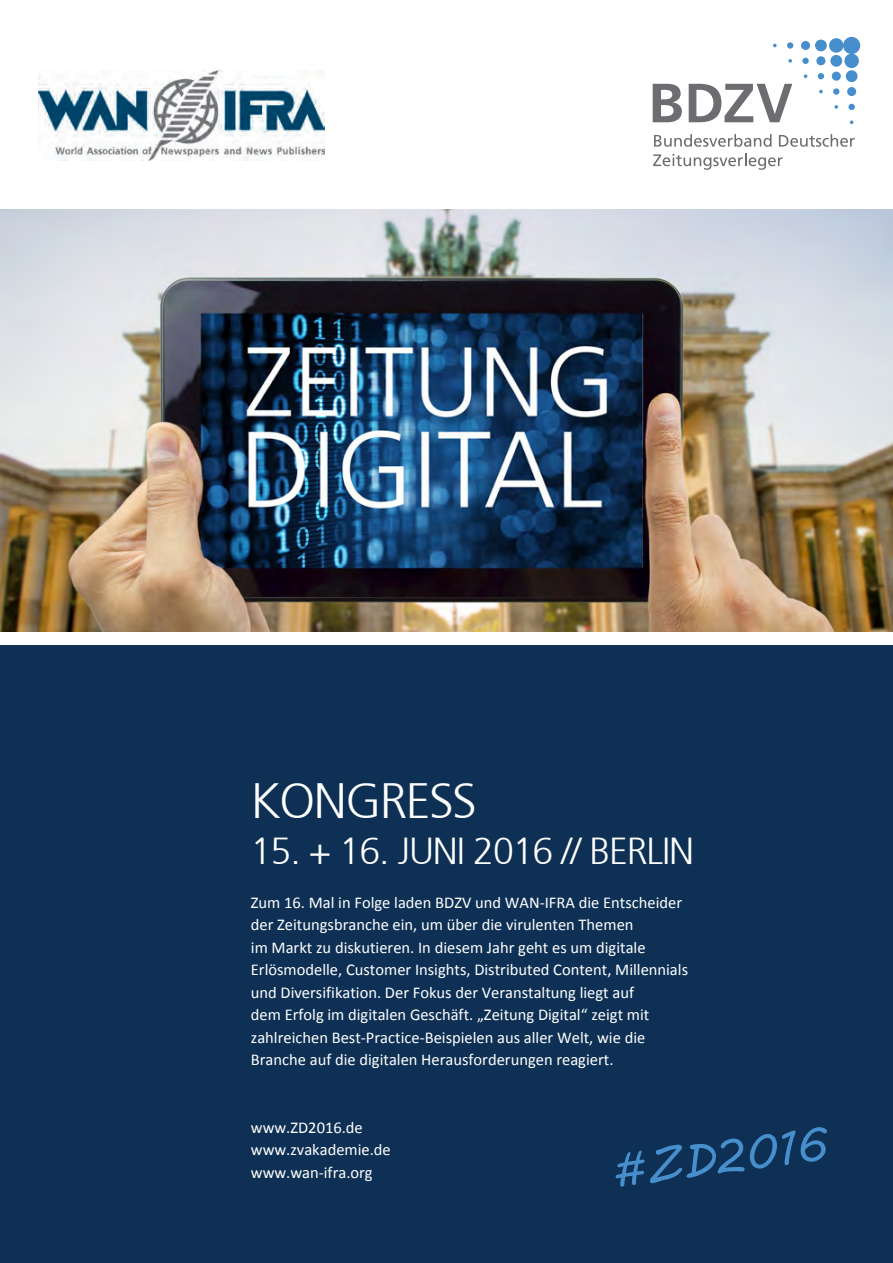
<style>
.page{position:relative;width:893px;height:1263px;background:#fff}
.page>*{position:absolute;margin:0;border:0;box-sizing:border-box;transform-origin:0 0}
.t1{font:300 49.5px "Frutiger 45";letter-spacing:-.03em;color:#fff}
.t2{font:46.5px "MV Boli";color:#468fcc}
.t3{font:300 37.5px "Frutiger 45";letter-spacing:-.03em;color:#fff}
.t4{font:16.5px/22.5px "Calibri";color:#fff}
</style>
<div class="page">
<img style="left:0;top:209px;width:893px;height:422px">
<div style="left:1px;top:646px;width:892px;height:617px;background:#0e3054"></div>
<svg style="left:654px;top:134px;width:117px;height:13px"></svg>
<svg style="left:779px;top:134px;width:76px;height:13px"></svg>
<svg style="left:653px;top:154px;width:130px;height:16px"></svg>
<svg style="left:653px;top:84px;width:29px;height:38px"></svg>
<svg style="left:689px;top:84px;width:103px;height:38px"></svg>
<svg style="left:773px;top:44px;width:4px;height:3px"></svg>
<div style="left:787px;top:42px;width:6px;height:7px;background:#468fcc;border-radius:50%"></div>
<div style="left:801px;top:41px;width:9px;height:9px;background:#468fcc;border-radius:50%"></div>
<div style="left:815px;top:40px;width:12px;height:11px;background:#468fcc;border-radius:50%"></div>
<div style="left:829px;top:38px;width:14px;height:15px;background:#468fcc;border-radius:50%"></div>
<div style="left:843px;top:37px;width:17px;height:17px;background:#468fcc;border-radius:50%"></div>
<svg style="left:788px;top:59px;width:4px;height:4px"></svg>
<div style="left:802px;top:58px;width:7px;height:6px;background:#468fcc;border-radius:50%"></div>
<div style="left:816px;top:56px;width:9px;height:9px;background:#468fcc;border-radius:50%"></div>
<div style="left:830px;top:55px;width:12px;height:12px;background:#468fcc;border-radius:50%"></div>
<div style="left:844px;top:54px;width:15px;height:14px;background:#468fcc;border-radius:50%"></div>
<svg style="left:804px;top:74px;width:3px;height:4px"></svg>
<svg style="left:818px;top:73px;width:6px;height:6px"></svg>
<div style="left:832px;top:72px;width:9px;height:9px;background:#468fcc;border-radius:50%"></div>
<div style="left:846px;top:70px;width:11px;height:12px;background:#468fcc;border-radius:50%"></div>
<svg style="left:819px;top:90px;width:4px;height:3px"></svg>
<div style="left:833px;top:88px;width:6px;height:7px;background:#468fcc;border-radius:50%"></div>
<div style="left:847px;top:87px;width:9px;height:9px;background:#468fcc;border-radius:50%"></div>
<svg style="left:834px;top:105px;width:4px;height:4px"></svg>
<div style="left:848px;top:104px;width:7px;height:6px;background:#468fcc;border-radius:50%"></div>
<svg style="left:850px;top:120px;width:3px;height:4px"></svg>
<img style="left:38px;top:70px;width:287px;height:91px">
<h1 class="t1" style="left:251px;top:772px;width:228px">KONGRESS</h1>
<h3 class="t3" style="left:251px;top:830px;width:445px">15. + 16. JUNI 2016 // BERLIN</h3>
<p class="t4" style="left:251px;top:891px;width:439px">Zum 16. Mal in Folge laden BDZV und WAN-IFRA die Entscheider der Zeitungsbranche ein, um über die virulenten Themen<br>im Markt zu diskutieren. In diesem Jahr geht es um digitale Erlösmodelle, Customer Insights, Distributed Content, Millennials und Diversifikation. Der Fokus der Veranstaltung liegt auf<br>dem Erfolg im digitalen Geschäft. „Zeitung Digital“ zeigt mit zahlreichen Best-Practice-Beispielen aus aller Welt, wie die Branche auf die digitalen Herausforderungen reagiert.</p>
<p class="t4" style="left:251px;top:1116px;width:141px">www.ZD2016.de www.zvakademie.de www.wan-ifra.org</p>
<h2 class="t2" style="left:609px;top:1139px;width:218px;rotate:-7deg">#ZD2016</h2>
</div>
